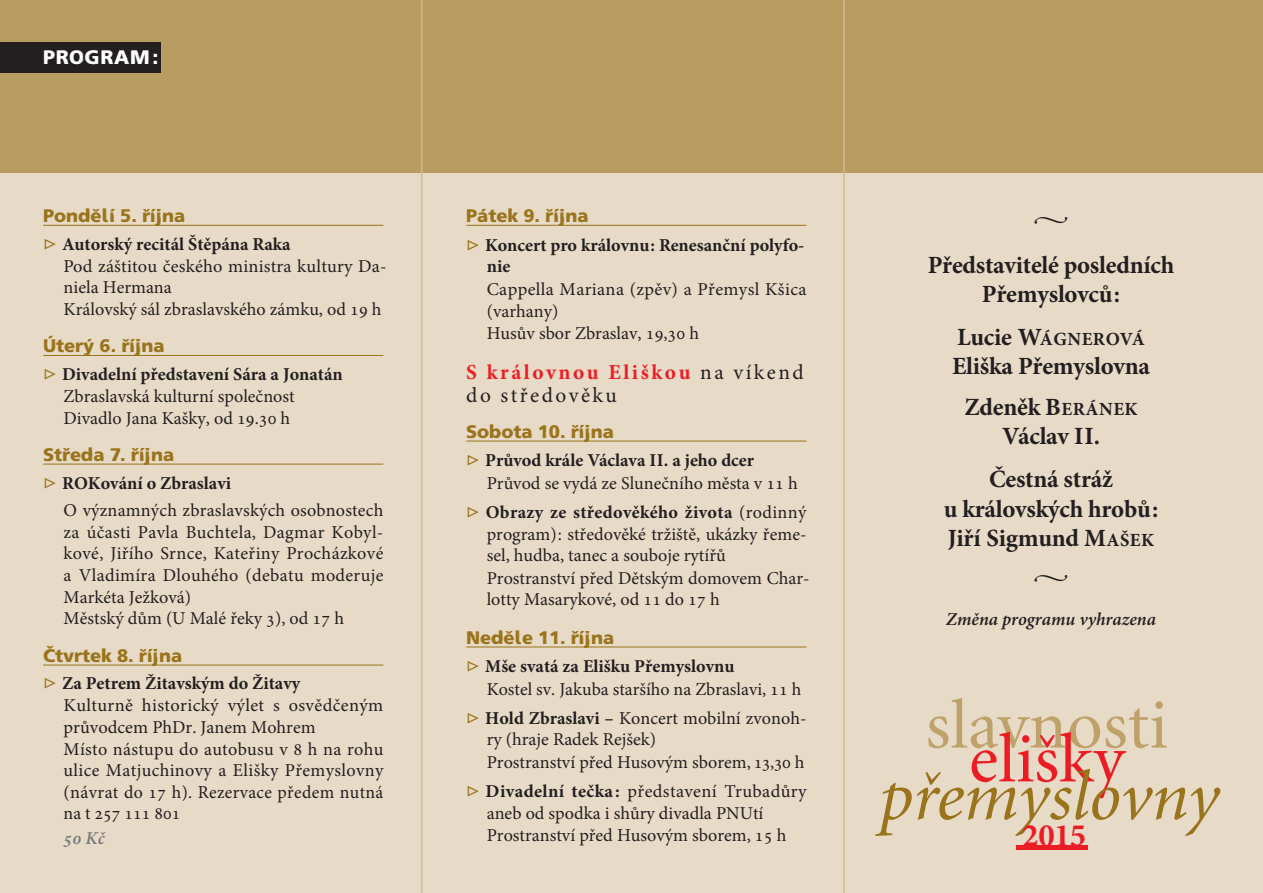
<style>
.page{position:relative;width:1263px;height:893px;background:#e7dac6}
.page>*{position:absolute;margin:0;border:0;box-sizing:border-box;transform-origin:0 0}
.t1{font:700 32.7px "Minion Pro";color:#ed1c24}
.t2{font:700 24.75px/29.7px "Minion Pro";letter-spacing:-.01em;color:#231f20;text-align:center}
.t3{font:21.3px/22.5px "Minion Pro";letter-spacing:.115em;color:#231f20}
.t4{font:21px "Minion Pro";color:#231f20}
.t5{font:19.5px "Cherm Poster";letter-spacing:.035em;color:#fff}
.t6{font:700 18.6px "Minion Pro";letter-spacing:.025em;color:#231f20}
.t7{font:18.15px/21.8px "Minion Pro";color:#231f20}
.t8{font:18.15px/21.6px "Minion Pro";letter-spacing:.02em;color:#231f20}
.t9{font:18.15px "Cherm Poster";letter-spacing:-.01em;color:#9a741c}
.t10{font:700 18.15px/21.6px "Minion Pro";color:#231f20}
.t11{font:italic 600 18.15px "Minion Pro";color:#231f20}
.t12{font:italic 600 18.15px "Minion Pro";color:#797a7d}
.s1{font-weight:700;font-size:22.5px;color:#9a741c}
.s2{font-weight:700}
.s3{font-size:22.5px;color:#9a741c}
.s4{font-weight:700;color:#ed1c24}
.s5{font-size:24.75px}
.s6{font-size:18.6px}
</style>
<div class="page">
<div style="left:0;top:0;width:1263px;height:172px;background:#b99c62"></div>
<svg style="left:875px;top:698px;width:345px;height:138px"></svg>
<div style="left:1016px;top:845px;width:71px;height:5px;background:#ed1c24"></div>
<hr style="left:421px;top:0;width:1px;height:893px;background:#d0bb91">
<hr style="left:843px;top:0;width:2px;height:893px;background:#d0bb91">
<div style="left:0;top:43px;width:161px;height:30px;background:#231f20"></div>
<hr style="left:43px;top:225px;width:340px;height:1px;background:#9a741c">
<hr style="left:43px;top:355px;width:340px;height:1px;background:#9a741c">
<hr style="left:43px;top:464px;width:340px;height:1px;background:#9a741c">
<hr style="left:43px;top:665px;width:340px;height:1px;background:#9a741c">
<hr style="left:466px;top:225px;width:340px;height:1px;background:#9a741c">
<hr style="left:466px;top:441px;width:340px;height:1px;background:#9a741c">
<hr style="left:466px;top:647px;width:340px;height:1px;background:#9a741c">
<p class="t5" style="left:43px;top:46px;width:117px">PROGRAM:</p>
<p class="t9" style="left:43px;top:205px;width:144px">Pondělí 5. října</p>
<p class="t7" style="left:64px;top:235px;width:325px;text-indent:-20px"><span class="s1">▷</span> <span class="s2">Autorský recitál Štěpána Raka<br></span>Pod záštitou českého ministra kultury Da - niela Her ma na<br>Královský sál zbraslavského zámku, od 19 h</p>
<p class="t9" style="left:43px;top:335px;width:123px">Úterý 6. října</p>
<p class="t7" style="left:64px;top:365px;width:281px;text-indent:-20px"><span class="s1">▷</span> <span class="s2">Divadelní představení Sára a Jonatán<br></span>Zbraslavská kulturní společnost<br>Divadlo Jana Kašky, od 19.30 h</p>
<p class="t9" style="left:43px;top:444px;width:133px">Středa 7. října</p>
<p class="t7" style="left:64px;top:470px;width:321px;line-height:27.8px;text-indent:-20px"><span class="s1">▷</span> <span class="s2">ROKování o Zbraslavi<br></span>O významných zbra slav ských osobnostech</p>
<p class="t8" style="left:64px;top:523px;width:321px">za účasti Pavla Buch tela, Dagmar Ko byl - kové, Jiřího Srnce, Ka teřiny Procházkové a Vla dimíra Dlouhého (debatu moderuje Markéta Ježková)<br>Městský dům (U Malé řeky 3), od 17 h</p>
<p class="t9" style="left:43px;top:645px;width:141px">Čtvrtek 8. října</p>
<p class="t8" style="left:64px;top:674px;width:321px;text-indent:-20px"><span class="s1">▷</span> <span class="s2">Za Petrem Žitavským do Žitavy<br></span>Kulturně his torický výlet s osvědčeným průvodcem PhDr. Janem Moh rem<br>Místo nástupu do autobusu v 8 h na rohu ulice Matjuchinovy a Elišky Přemyslovny (návrat do 17 h). Rezervace předem nutná na t 257 111 801</p>
<p class="t12" style="left:64px;top:831px;width:43px">50 Kč</p>
<p class="t9" style="left:466px;top:205px;width:124px">Pátek 9. října</p>
<p class="t10" style="left:487px;top:236px;width:319px;text-indent:-20px"><span class="s3">▷</span> Koncert pro královnu: Renesanční polyfo&shy;nie</p>
<p class="t8" style="left:487px;top:280px;width:321px;line-height:22.2px">Cappella Ma ria na (zpěv) a Přemysl Kšica (var hany)<br>Husův sbor Zbraslav, 19,30 h</p>
<p class="t3" style="left:466px;top:363px;width:339px"><span class="s4">S královnou Eliškou</span> na víkend do středověku</p>
<p class="t9" style="left:466px;top:421px;width:149px">Sobota 10. října</p>
<p class="t7" style="left:487px;top:451px;width:313px;line-height:22.8px;text-indent:-20px"><span class="s1">▷</span> <span class="s2">Průvod krále Václava II. a jeho dcer<br></span>Průvod se vydá ze Slunečního měs ta v 11 h</p>
<p class="t7" style="left:487px;top:503px;width:324px;text-indent:-20px"><span class="s1">▷</span> <span class="s2">Obrazy ze středověkého života</span> (rodinný pro gram): středověké tržiště, ukázky řeme&shy;sel, hud ba, ta nec a souboje rytířů Prostranství před Dětským domovem Char - lot ty Masarykové, od 11 do 17 h</p>
<p class="t9" style="left:466px;top:627px;width:149px">Neděle 11. října</p>
<p class="t7" style="left:487px;top:657px;width:316px;line-height:22.8px;text-indent:-20px"><span class="s1">▷</span> <span class="s2">Mše svatá za Elišku Přemyslovnu<br></span>Kostel sv. Jakuba staršího na Zbraslavi, 11 h</p>
<p class="t7" style="left:487px;top:709px;width:321px;line-height:22.2px;text-indent:-20px"><span class="s1">▷</span> <span class="s2">Hold Zbraslavi –</span> Koncert mobilní zvonoh&shy;ry (hraje Radek Rejšek)<br>Prostranství před Husovým sborem, 13,30 h</p>
<p class="t7" style="left:487px;top:782px;width:321px;line-height:22.2px;text-indent:-20px"><span class="s1">▷</span> <span class="s2">Divadelní tečka:</span> představení Trubadůry aneb od spodka i shůry divadla PNUtí<br>Prostranství před Husovým sborem, 15 h</p>
<p class="t4" style="left:1033px;top:210px;width:37px">-</p>
<h2 class="t2" style="left:928px;top:252px;width:248px">Představitelé posledních<br>Přemyslovců:</h2>
<p class="t6" style="left:957px;top:332px;width:189px"><span class="s5">Lucie W</span>ÁGNEROVÁ</p>
<h2 class="t2" style="left:952px;top:348px;width:199px;line-height:40.3px">Eliška Přemyslovna<br>Zdeněk B<span class="s6">ERÁNEK</span></h2>
<h2 class="t2" style="left:989px;top:417px;width:126px;line-height:42.5px">Václav II.<br>Čestná stráž</h2>
<h2 class="t2" style="left:944px;top:496px;width:216px;text-align:left">u královských hrobů:<br>Jiří Sigmund M<span class="s6">AŠEK</span></h2>
<p class="t4" style="left:1033px;top:568px;width:37px">-</p>
<p class="t11" style="left:946px;top:612px;width:211px">Změna programu vyhrazena</p>
<h1 class="t1" style="left:1022px;top:823px;width:66px">2015</h1>
</div>
